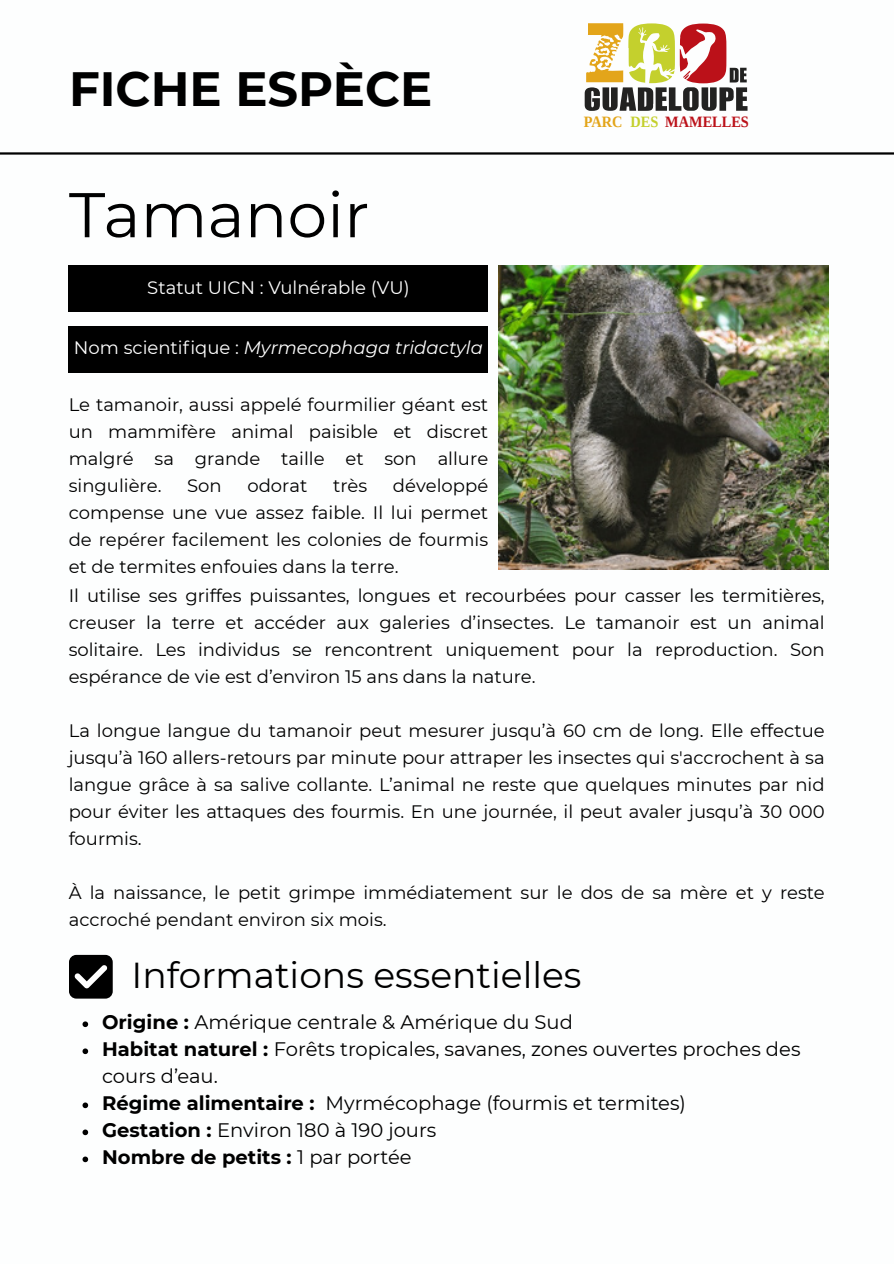
<style>
.page{position:relative;width:894px;height:1264px;background:#fff}
.page>*{position:absolute;margin:0;border:0;box-sizing:border-box;transform-origin:0 0}
.t1{font:63px "Montserrat";color:#000}
.t2{font:700 48px "Montserrat";color:#000}
.t3{font:36px "Montserrat";color:#000}
.t4{font:19.5px/27px "Montserrat";color:#000}
.t5{font:18px/27px "Montserrat";color:#000;text-align:justify}
.t6{font:italic 18px "Montserrat";color:#fff}
.t7{font:18px "Montserrat";color:#fff}
.t8{font:700 15.75px "Liberation Serif";color:#bb1119;scale:.91 1}
.s1{font-style:normal}
.s2{color:#e3a51a}
.s3{color:#c4d02d}
.s4{font-weight:700}
</style>
<div class="page">
<hr style="left:0;top:152px;width:893px;height:3px;background:#000">
<svg style="left:584px;top:23px;width:163px;height:88px"></svg>
<img style="left:498px;top:266px;width:330px;height:303px">
<div style="left:69px;top:266px;width:419px;height:46px;background:#000"></div>
<div style="left:69px;top:954px;width:44px;height:44px;background:#000;border-radius:7px"></div>
<svg style="left:74px;top:965px;width:33px;height:23px"></svg>
<div style="left:69px;top:326px;width:419px;height:46px;background:#000"></div>
<svg style="left:82px;top:1021px;width:6px;height:6px"></svg>
<svg style="left:82px;top:1048px;width:6px;height:6px"></svg>
<svg style="left:82px;top:1102px;width:6px;height:6px"></svg>
<svg style="left:82px;top:1129px;width:6px;height:6px"></svg>
<svg style="left:82px;top:1156px;width:6px;height:6px"></svg>
<h2 class="t2" style="left:69px;top:59px;width:365px">FICHE ESPÈCE</h2>
<h1 class="t1" style="left:69px;top:176px;width:302px">Tamanoir</h1>
<p class="t7" style="left:147px;top:276px;width:264px">Statut UICN : Vulnérable (VU)</p>
<p class="t6" style="left:74px;top:336px;width:410px"><span class="s1">Nom scientifique :</span> Myrmecophaga tridactyla</p>
<p class="t5" style="left:69px;top:391px;width:421px">Le tamanoir, aussi appelé fourmilier géant est un mammifère animal paisible et discret malgré sa grande taille et son allure singulière.</p>
<p class="t5" style="left:69px;top:472px;width:421px;text-indent:324px">développé compense une vue assez faible. Il lui permet de repérer facilement les colonies de fourmis et de termites enfouies dans la terre.</p>
<p class="t5" style="left:187px;top:472px;width:36px">Son</p>
<p class="t5" style="left:247px;top:472px;width:61px">odorat</p>
<p class="t5" style="left:333px;top:472px;width:36px">très</p>
<p class="t8" style="left:583px;top:113px;width:183px"><span class="s2">PARC</span> <span class="s3">DES</span> MAMELLES</p>
<p class="t5" style="left:69px;top:582px;width:757px">Il utilise ses griffes puissantes, longues et recourbées pour casser les termitières, creuser la terre et accéder aux galeries d’insectes. Le tamanoir est un animal solitaire. Les individus se rencontrent uniquement pour la reproduction. Son espérance de vie est d’environ 15 ans dans la nature.</p>
<p class="t5" style="left:69px;top:717px;width:757px">La longue langue du tamanoir peut mesurer jusqu’à 60 cm de long. Elle effectue jusqu’à 160 allers-retours par minute pour attraper les insectes qui s'accrochent à sa langue grâce à sa salive collante. L’animal ne reste que quelques minutes par nid pour éviter les attaques des fourmis. En une journée, il peut avaler jusqu’à 30 000 fourmis.</p>
<p class="t5" style="left:69px;top:879px;width:757px">À la naissance, le petit grimpe immédiatement sur le dos de sa mère et y reste accroché pendant environ six mois.</p>
<h3 class="t3" style="left:131px;top:953px;width:451px">Informations essentielles</h3>
<p class="t4" style="left:102px;top:1008px;width:699px"><span class="s4">Origine :</span> Amérique centrale &amp; Amérique du Sud<br><span class="s4">Habitat naturel :</span> Forêts tropicales, savanes, zones ouvertes proches des cours d’eau.<br><span class="s4">Régime alimentaire :</span> Myrmécophage (fourmis et termites)<br><span class="s4">Gestation :</span> Environ 180 à 190 jours<br><span class="s4">Nombre de petits :</span> 1 par portée</p>
</div>
